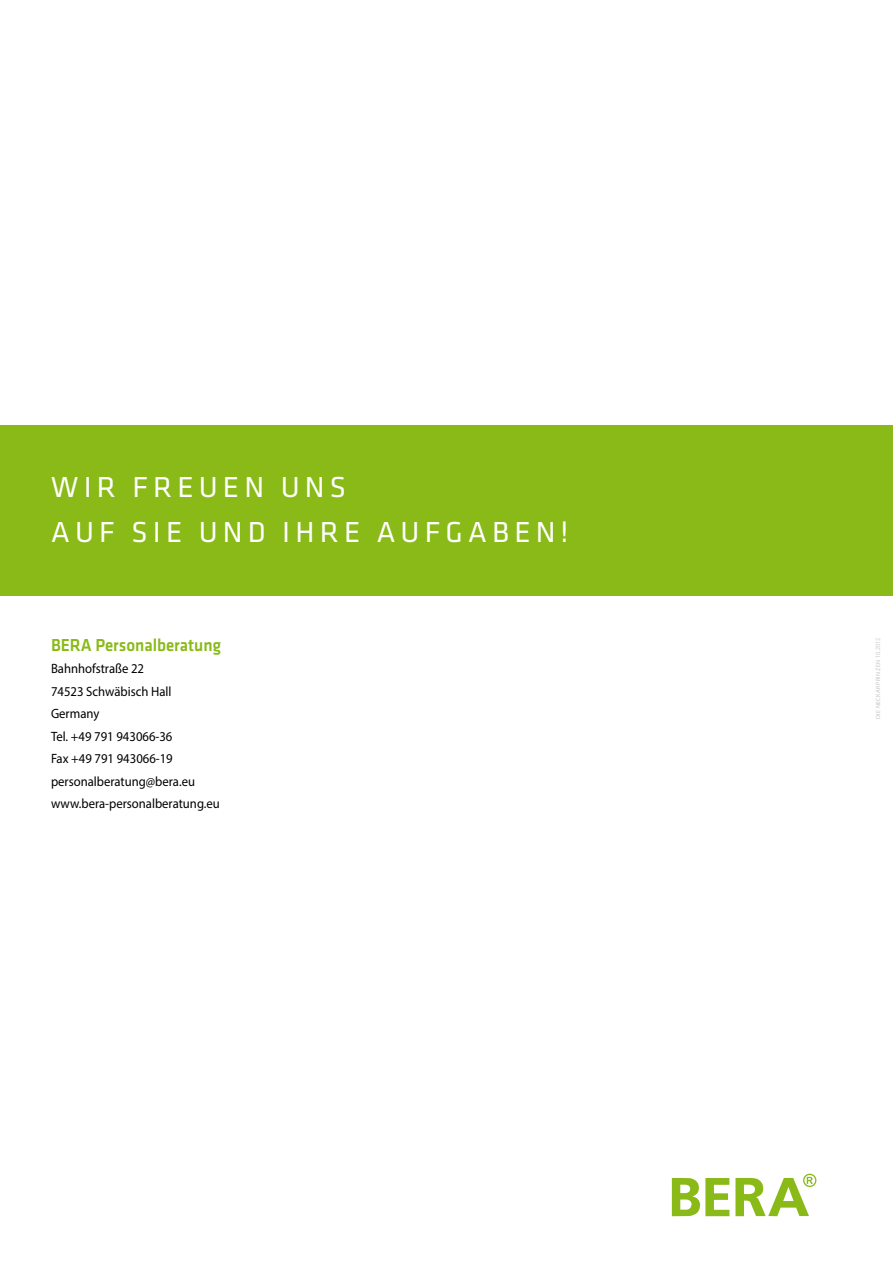
<style>
.page{position:relative;width:893px;height:1263px;background:#fff}
.page>*{position:absolute;margin:0;border:0;box-sizing:border-box;transform-origin:0 0}
.t1{font:30px/45px "Klavika";letter-spacing:.175em;color:#fff}
.t2{font:500 18px "Klavika";color:#89ba17;scale:.94 1}
.t3{font:13.5px/22.5px "Myriad Pro";color:#000;scale:.94 1}
.t4{font:6px "Myriad Pro";letter-spacing:.08em;color:#c7c3c2}
.s1{font-family:"DIN Pro"}
</style>
<div class="page">
<div style="left:0;top:425px;width:893px;height:170px;background:#89ba17"></div>
<svg style="left:672px;top:1178px;width:57px;height:38px"></svg>
<svg style="left:735px;top:1174px;width:81px;height:42px"></svg>
<h1 class="t1" style="left:51px;top:465px;width:519px">WIR F REUEN UNS<br>AUF SIE UND IHRE AUF GABEN!</h1>
<h2 class="t2" style="left:51px;top:635px;width:12px">BERA</h2>
<h2 class="t2" style="left:95px;top:635px;width:135px">Personalberatung</h2>
<p class="t3" style="left:51px;top:657px;width:181px">Bahnhofstraße 22<br>74523 Schwäbisch Hall<br>Germany<br>Tel. +49 791 943066-36<br>Fax +49 791 943066-19 personalberatung@bera.eu www.bera-personalberatung.eu</p>
<p class="t4" style="left:874px;top:719px;width:83px;rotate:-90deg">DIE NECKARPRINZEN <span class="s1">10.2012</span></p>
</div>
